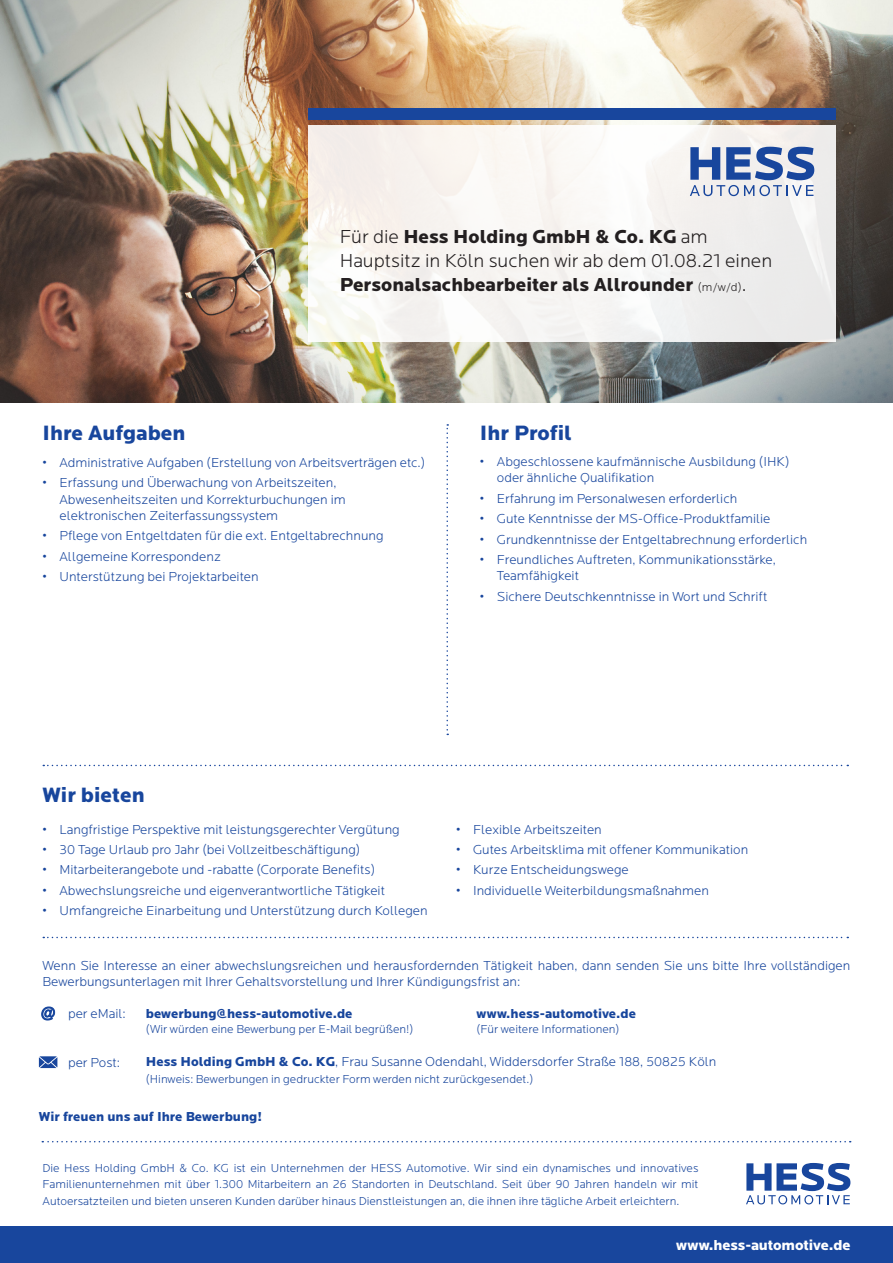
<style>
.page{position:relative;width:893px;height:1263px;background:#fff}
.page>*{position:absolute;margin:0;border:0;box-sizing:border-box;transform-origin:0 0}
.Head{font:900 21.6px "Locator";color:#18469d}
.Head-2{font:900 19.5px/23.7px "Locator";color:#231f20}
.Head-3{font:900 15px "Locator";letter-spacing:-.01em;color:#fff}
.Head-4{font:300 13.5px/16.2px "Locator";color:#18469d}
.Head-5{font:900 13.5px "Locator";color:#18469d}
.Head-6{font:300 12px/16.5px "Locator";color:#18469d;text-align:justify}
.s1{font-weight:300}
.s2{font-weight:300;font-size:12px}
.s3{font-weight:900}
</style>
<div class="page">
<img style="left:0;top:0;width:893px;height:403px">
<div style="left:0;top:1226px;width:893px;height:37px;background:#18469d"></div>
<div style="left:308px;top:109px;width:528px;height:11px;background:#18469d"></div>
<div style="left:308px;top:125px;width:528px;height:217px;background:linear-gradient(to right,#fbf7f3,#efefef)"></div>
<svg style="left:446px;top:424px;width:2px;height:311px"></svg>
<svg style="left:41px;top:1006px;width:14px;height:15px"></svg>
<svg style="left:39px;top:1056px;width:18px;height:12px"></svg>
<svg style="left:42px;top:1141px;width:809px;height:1px"></svg>
<svg style="left:43px;top:937px;width:805px;height:1px"></svg>
<svg style="left:43px;top:765px;width:805px;height:1px"></svg>
<svg style="left:746px;top:1163px;width:104px;height:41px"></svg>
<svg style="left:690px;top:147px;width:124px;height:49px;background:#90a3c9"></svg>
<p class="Head-2" style="left:340px;top:225px;width:434px"><span class="s1">Für die</span> Hess Holding GmbH &amp; Co. KG <span class="s1">am<br>Hauptsitz in Köln suchen wir ab dem 01.08.21 einen<br></span>Personalsachbearbeiter als Allrounder <span class="s2">(m/w/d)</span><span class="s1">.</span></p>
<p class="Head" style="left:43px;top:420px;width:145px">Ihre Aufgaben</p>
<p class="Head-4" style="left:43px;top:455px;width:384px">• Administrative Aufgaben (Erstellung von Arbeitsverträgen etc.)</p>
<p class="Head-4" style="left:60px;top:475px;width:288px;text-indent:-17px">• Erfassung und Überwachung von Arbeitszeiten,<br>Abwesenheitszeiten und Korrekturbuchungen im elektronischen Zeiterfassungssystem</p>
<p class="Head-4" style="left:43px;top:528px;width:343px">• Pflege von Entgeltdaten für die ext. Entgeltabrechnung</p>
<p class="Head-4" style="left:43px;top:549px;width:180px">• Allgemeine Korrespondenz</p>
<p class="Head-4" style="left:43px;top:569px;width:218px">• Unterstützung bei Projektarbeiten</p>
<p class="Head" style="left:480px;top:420px;width:94px">Ihr Profil</p>
<p class="Head-4" style="left:497px;top:454px;width:294px;text-indent:-17px">• Abgeschlossene kaufmännische Ausbildung (IHK) oder ähnliche Qualifikation</p>
<p class="Head-4" style="left:480px;top:491px;width:259px">• Erfahrung im Personalwesen erforderlich</p>
<p class="Head-4" style="left:480px;top:511px;width:292px">• Gute Kenntnisse der MS-Office-Produktfamilie</p>
<p class="Head-4" style="left:480px;top:531px;width:329px">• Grundkenntnisse der Entgeltabrechnung erforderlich</p>
<p class="Head-4" style="left:497px;top:552px;width:281px;text-indent:-17px">• Freundliches Auftreten, Kommunikationsstärke,<br>Teamfähigkeit</p>
<p class="Head-4" style="left:480px;top:589px;width:289px">• Sichere Deutschkenntnisse in Wort und Schrift</p>
<p class="Head" style="left:43px;top:782px;width:104px">Wir bieten</p>
<p class="Head-4" style="left:43px;top:821px;width:359px">• Langfristige Perspektive mit leistungsgerechter Vergütung</p>
<p class="Head-4" style="left:43px;top:842px;width:319px">• 30 Tage Urlaub pro Jahr (bei Vollzeitbeschäftigung)</p>
<p class="Head-4" style="left:43px;top:862px;width:334px">• Mitarbeiterangebote und -rabatte (Corporate Benefits)</p>
<p class="Head-4" style="left:43px;top:883px;width:344px">• Abwechslungsreiche und eigenverantwortliche Tätigkeit</p>
<p class="Head-4" style="left:43px;top:903px;width:387px">• Umfangreiche Einarbeitung und Unterstützung durch Kollegen</p>
<p class="Head-4" style="left:456px;top:821px;width:147px">• Flexible Arbeitszeiten</p>
<p class="Head-4" style="left:456px;top:842px;width:294px">• Gutes Arbeitsklima mit offener Kommunikation</p>
<p class="Head-4" style="left:456px;top:862px;width:174px">• Kurze Entscheidungswege</p>
<p class="Head-4" style="left:456px;top:883px;width:255px">• Individuelle Weiterbildungsmaßnahmen</p>
<p class="Head-4" style="left:43px;top:957px;width:809px">Wenn Sie Interesse an einer abwechslungsreichen und herausfordernden Tätigkeit haben, dann senden Sie uns bitte Ihre vollständigen<br>Bewerbungsunterlagen mit Ihrer Gehaltsvorstellung und Ihrer Kündigungsfrist an:</p>
<p class="Head-4" style="left:68px;top:1006px;width:59px">per eMail:</p>
<p class="Head-4" style="left:68px;top:1054px;width:54px">per Post:</p>
<p class="Head-5" style="left:146px;top:1005px;width:208px">bewerbung@hess-automotive.de</p>
<p class="Head-6" style="left:146px;top:1021px;width:269px">(Wir würden eine Bewerbung per E-Mail begrüßen!)</p>
<p class="Head-5" style="left:476px;top:1005px;width:161px">www.hess-automotive.de</p>
<p class="Head-6" style="left:476px;top:1021px;width:145px">(Für weitere Informationen)</p>
<p class="Head-4" style="left:146px;top:1054px;width:572px"><span class="s3">Hess Holding GmbH &amp; Co. KG</span>, Frau Susanne Odendahl, Widdersdorfer Straße 188, 50825 Köln</p>
<p class="Head-6" style="left:146px;top:1071px;width:389px">(Hinweis: Bewerbungen in gedruckter Form werden nicht zurückgesendet.)</p>
<p class="Head-5" style="left:39px;top:1108px;width:225px">Wir freuen uns auf Ihre Bewerbung!</p>
<p class="Head-6" style="left:43px;top:1160px;width:657px">Die Hess Holding GmbH &amp; Co. KG ist ein Unternehmen der HESS Automotive. Wir sind ein dynamisches und innovatives Familienunternehmen mit über 1.300 Mitarbeitern an 26 Standorten in Deutschland. Seit über 90 Jahren handeln wir mit Autoersatzteilen und bieten unseren Kunden darüber hinaus Dienstleistungen an, die ihnen ihre tägliche Arbeit erleichtern.</p>
<p class="Head-3" style="left:676px;top:1236px;width:176px">www.hess-automotive.de</p>
</div>
